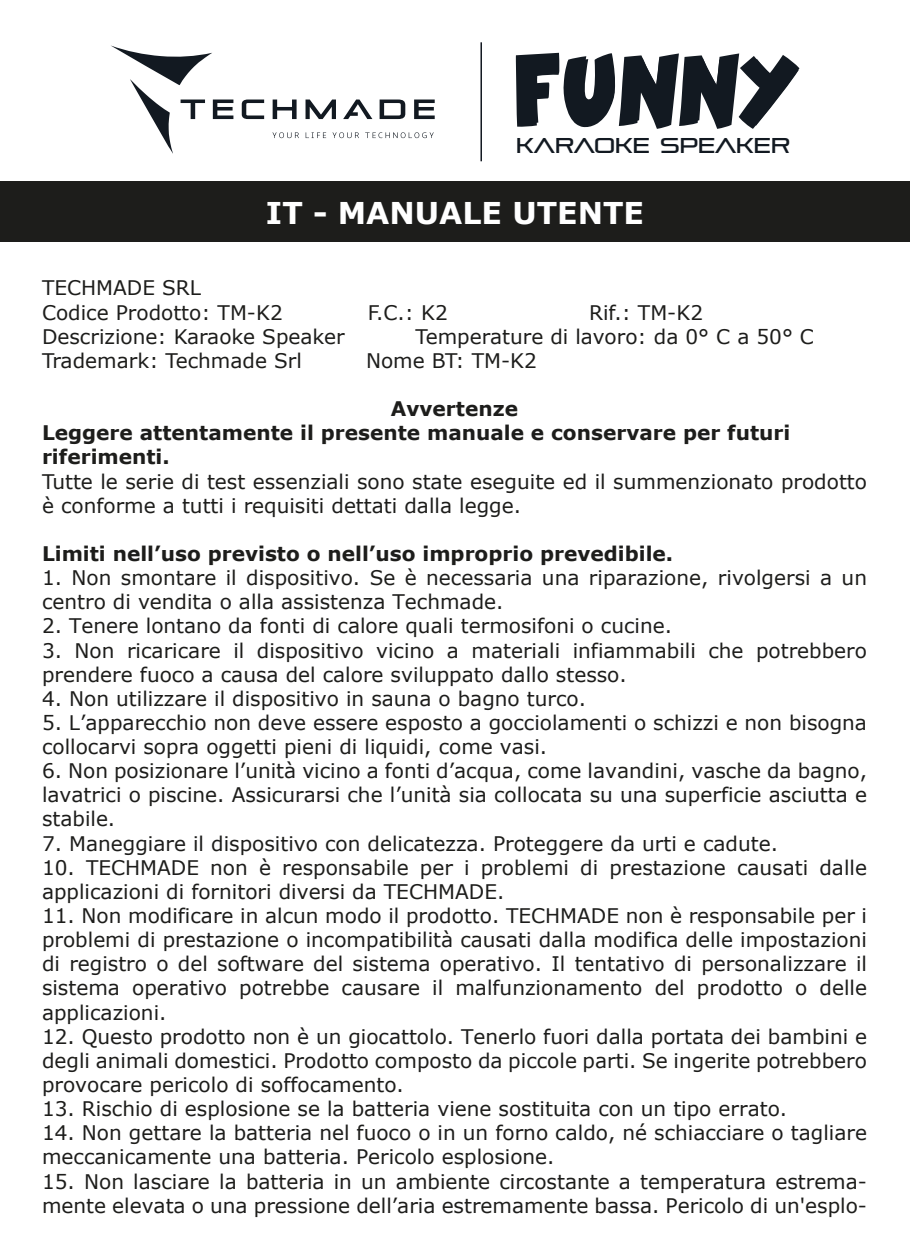
<style>
.page{position:relative;width:910px;height:1251px;background:#fff}
.page>*{position:absolute;margin:0;border:0;box-sizing:border-box;transform-origin:0 0}
.t1{font:700 30px "Verdana";color:#fff}
.t2{font:21.3px "Pirulen Rg";color:#121921;scale:.96 1}
.t3{font:20.1px/24px "Verdana";color:#1d1d1b}
.t4{font:700 20.1px/24px "Verdana";color:#1d1d1b}
</style>
<div class="page">
<div style="left:0;top:181px;width:910px;height:61px;background:#1d1d1b"></div>
<svg style="left:273px;top:99px;width:24px;height:20px"></svg>
<svg style="left:306px;top:99px;width:30px;height:20px"></svg>
<svg style="left:414px;top:99px;width:21px;height:20px"></svg>
<svg style="left:242px;top:99px;width:22px;height:20px"></svg>
<svg style="left:380px;top:99px;width:25px;height:20px"></svg>
<svg style="left:343px;top:99px;width:29px;height:20px"></svg>
<svg style="left:306px;top:132px;width:20px;height:6px"></svg>
<svg style="left:272px;top:132px;width:27px;height:6px"></svg>
<svg style="left:332px;top:132px;width:27px;height:6px"></svg>
<svg style="left:365px;top:132px;width:69px;height:6px"></svg>
<svg style="left:111px;top:45px;width:122px;height:108px"></svg>
<hr style="left:480px;top:42px;width:2px;height:119px;background:#121921">
<svg style="left:516px;top:53px;width:283px;height:76px"></svg>
<p class="t2" style="left:516px;top:133px;width:287px">KARAOKE SPEAKER</p>
<h1 class="t1" style="left:266px;top:193px;width:380px">IT - MANUALE UTENTE</h1>
<p class="t3" style="left:42px;top:276px;width:242px">TECHMADE SRL<br>Codice Prodotto: TM-K2</p>
<p class="t3" style="left:368px;top:300px;width:82px">F.C.: K2</p>
<p class="t3" style="left:589px;top:300px;width:116px">Rif.: TM-K2</p>
<p class="t3" style="left:42px;top:324px;width:304px">Descrizione: Karaoke Speaker</p>
<p class="t3" style="left:416px;top:324px;width:400px">Temperature di lavoro: da 0° C a 50° C</p>
<p class="t3" style="left:42px;top:349px;width:261px">Trademark: Techmade Srl</p>
<p class="t3" style="left:366px;top:349px;width:172px">Nome BT: TM-K2</p>
<p class="t4" style="left:42px;top:397px;width:750px;text-indent:349px">Avvertenze<br>Leggere attentamente il presente manuale e conservare per futuri riferimenti.</p>
<p class="t3" style="left:42px;top:469px;width:827px">Tutte le serie di test essenziali sono state eseguite ed il summenzionato prodotto è conforme a tutti i requisiti dettati dalla legge.</p>
<p class="t4" style="left:42px;top:541px;width:633px">Limiti nell’uso previsto o nell’uso improprio prevedibile.</p>
<p class="t3" style="left:42px;top:566px;width:826px">1. Non smontare il dispositivo. Se è necessaria una riparazione, rivolgersi a un centro di vendita o alla assistenza Techmade.</p>
<p class="t3" style="left:42px;top:614px;width:632px">2. Tenere lontano da fonti di calore quali termosifoni o cucine.</p>
<p class="t3" style="left:42px;top:638px;width:826px">3. Non ricaricare il dispositivo vicino a materiali infiammabili che potrebbero prendere fuoco a causa del calore sviluppato dallo stesso.</p>
<p class="t3" style="left:42px;top:686px;width:546px">4. Non utilizzare il dispositivo in sauna o bagno turco.</p>
<p class="t3" style="left:42px;top:710px;width:827px">5. L’apparecchio non deve essere esposto a gocciolamenti o schizzi e non bisogna collocarvi sopra oggetti pieni di liquidi, come vasi.</p>
<p class="t3" style="left:42px;top:759px;width:827px;text-align:justify">6. Non posizionare l’unità vicino a fonti d’acqua, come lavandini, vasche da bagno, lavatrici o piscine. Assicurarsi che l’unità sia collocata su una superficie asciutta e stabile.</p>
<p class="t3" style="left:42px;top:831px;width:737px">7. Maneggiare il dispositivo con delicatezza. Proteggere da urti e cadute.</p>
<p class="t3" style="left:42px;top:855px;width:826px">10. TECHMADE non è responsabile per i problemi di prestazione causati dalle applicazioni di fornitori diversi da TECHMADE.</p>
<p class="t3" style="left:42px;top:903px;width:827px;text-align:justify">11. Non modificare in alcun modo il prodotto. TECHMADE non è responsabile per i problemi di prestazione o incompatibilità causati dalla modifica delle impostazioni di registro o del software del sistema operativo. Il tentativo di personalizzare il sistema operativo potrebbe causare il malfunzionamento del prodotto o delle applicazioni.</p>
<p class="t3" style="left:42px;top:1024px;width:827px;text-align:justify">12. Questo prodotto non è un giocattolo. Tenerlo fuori dalla portata dei bambini e degli animali domestici. Prodotto composto da piccole parti. Se ingerite potrebbero provocare pericolo di soffocamento.</p>
<p class="t3" style="left:42px;top:1096px;width:747px">13. Rischio di esplosione se la batteria viene sostituita con un tipo errato.</p>
<p class="t3" style="left:42px;top:1120px;width:827px">14. Non gettare la batteria nel fuoco o in un forno caldo, né schiacciare o tagliare meccanicamente una batteria. Pericolo esplosione.</p>
<p class="t3" style="left:42px;top:1169px;width:827px">15. Non lasciare la batteria in un ambiente circostante a temperatura estrema&shy;mente elevata o una pressione dell’aria estremamente bassa. Pericolo di un'esplo-</p>
</div>
